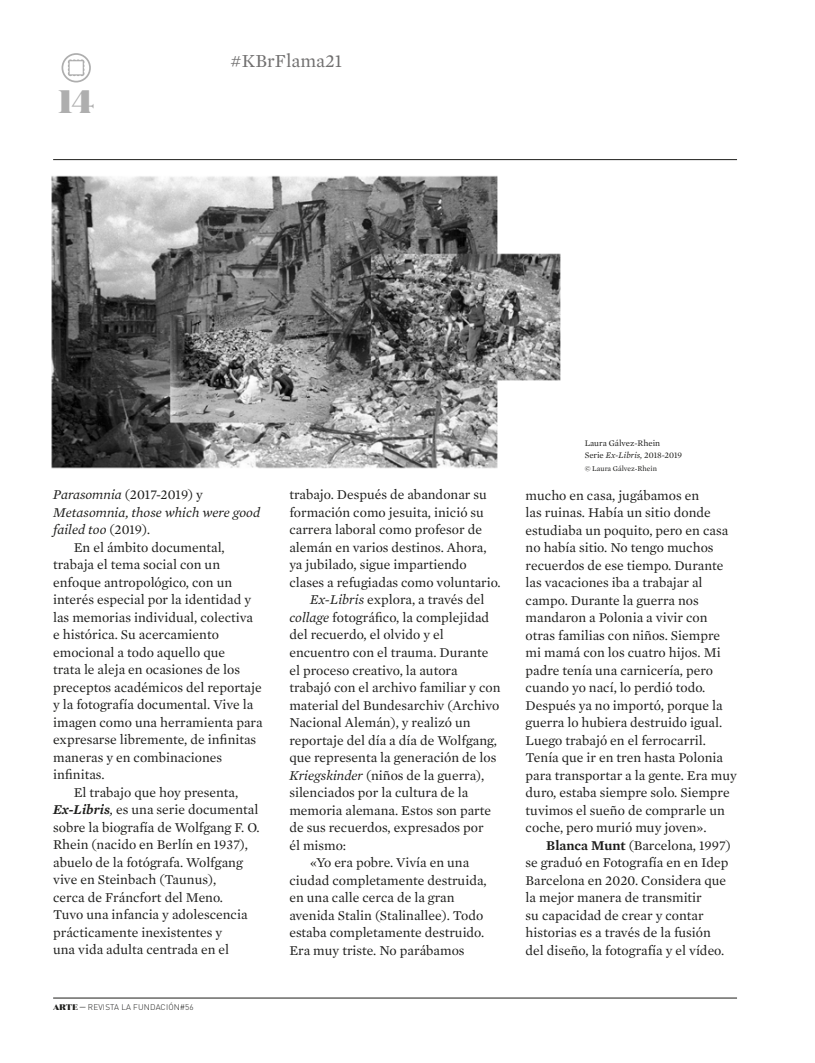
<style>
.page{position:relative;width:815px;height:1063px;background:#fff}
.page>*{position:absolute;margin:0;border:0;box-sizing:border-box;transform-origin:0 0}
.t1{font:900 32.5px "Domaine Display";color:#aeaeae}
.t2{font:18.75px "Mercury Text G1";color:#706f6f}
.t3{font:13.75px/17.5px "Mercury Text G1";color:#1d1d1b}
.t4{font:italic 13.75px "Mercury Text G1";color:#1d1d1b}
.t5{font:8.75px/11.9px "Mercury Text G1";color:#1d1d1b}
.t6{font:300 8.12px "DIN Pro";letter-spacing:.02em;color:#1d1d1b}
.t7{font:7.5px "Mercury Text G1";color:#1d1d1b}
.s1{font-style:italic}
.s2{font-style:normal}
.s3{font-weight:600;font-style:italic}
.s4{font-family:"Domaine Display";font-weight:900}
.s5{font-weight:600}
</style>
<div class="page">
<hr style="left:53px;top:159px;width:684px;height:1px;background:#1d1d1b">
<hr style="left:53px;top:998px;width:684px;height:1px;background:#1d1d1b">
<svg style="left:62px;top:54px;width:28px;height:28px"></svg>
<svg style="left:68px;top:59px;width:17px;height:17px"></svg>
<div style="left:62px;top:53px;width:29px;height:29px;border:2px solid #aeaeae;border-radius:50%"></div>
<img style="left:51px;top:175px;width:510px;height:294px">
<h1 class="t1" style="left:59px;top:80px;width:37px">14</h1>
<h2 class="t2" style="left:230px;top:50px;width:113px">#KBrFlama21</h2>
<p class="t3" style="left:53px;top:486px;width:151px"><span class="s1">Parasomnia</span> (2017-2019) y</p>
<p class="t4" style="left:53px;top:504px;width:209px">Metasomnia, those which were good</p>
<p class="t4" style="left:53px;top:522px;width:99px">failed too <span class="s2">(2019)</span>.</p>
<p class="t3" style="left:74px;top:539px;width:153px">En el ámbito documental,</p>
<p class="t3" style="left:53px;top:556px;width:168px">trabaja el tema social con un</p>
<p class="t3" style="left:53px;top:574px;width:181px">enfoque antropológico, con un</p>
<p class="t3" style="left:53px;top:591px;width:199px">interés especial por la identidad y</p>
<p class="t3" style="left:53px;top:609px;width:201px">las memorias individual, colectiva</p>
<p class="t3" style="left:53px;top:626px;width:167px">e histórica. Su acercamiento</p>
<p class="t3" style="left:53px;top:644px;width:173px">emocional a todo aquello que</p>
<p class="t3" style="left:53px;top:661px;width:189px">trata le aleja en ocasiones de los</p>
<p class="t3" style="left:53px;top:679px;width:210px">preceptos académicos del reportaje</p>
<p class="t3" style="left:53px;top:696px;width:202px">y la fotografía documental. Vive la</p>
<p class="t3" style="left:53px;top:714px;width:211px">imagen como una herramienta para</p>
<p class="t3" style="left:53px;top:731px;width:205px">expresarse libremente, de infinitas</p>
<p class="t3" style="left:53px;top:749px;width:171px">maneras y en combinaciones</p>
<p class="t3" style="left:53px;top:766px;width:53px">infinitas.</p>
<p class="t3" style="left:74px;top:784px;width:166px">El trabajo que hoy presenta,</p>
<p class="t3" style="left:53px;top:801px;width:207px"><span class="s3">Ex-Libris</span><span class="s1">,</span> es una serie documental</p>
<p class="t3" style="left:53px;top:819px;width:208px">sobre la biografía de Wolfgang F. O.</p>
<p class="t3" style="left:53px;top:836px;width:196px">Rhein (nacido en Berlín en 1937),</p>
<p class="t3" style="left:53px;top:854px;width:191px">abuelo de la fotógrafa. Wolfgang</p>
<p class="t3" style="left:53px;top:871px;width:165px">vive en Steinbach (Taunus),</p>
<p class="t3" style="left:53px;top:889px;width:171px">cerca de Fráncfort del Meno.</p>
<p class="t3" style="left:53px;top:906px;width:196px">Tuvo una infancia y adolescencia</p>
<p class="t3" style="left:53px;top:924px;width:171px">prácticamente inexistentes y</p>
<p class="t3" style="left:53px;top:941px;width:178px">una vida adulta centrada en el</p>
<p class="t6" style="left:53px;top:1001px;width:142px"><span class="s4">ARTE —</span> REVISTA LA FUNDACIÓN#56</p>
<p class="t3" style="left:289px;top:486px;width:199px">trabajo. Después de abandonar su</p>
<p class="t3" style="left:289px;top:504px;width:196px">formación como jesuita, inició su</p>
<p class="t3" style="left:289px;top:521px;width:194px">carrera laboral como profesor de</p>
<p class="t3" style="left:289px;top:539px;width:199px">alemán en varios destinos. Ahora,</p>
<p class="t3" style="left:289px;top:556px;width:179px">ya jubilado, sigue impartiendo</p>
<p class="t3" style="left:289px;top:574px;width:213px">clases a refugiadas como voluntario.</p>
<p class="t3" style="left:310px;top:591px;width:176px"><span class="s1">Ex-Libris</span> explora, a través del</p>
<p class="t3" style="left:289px;top:609px;width:201px"><span class="s1">collage</span> fotográfico, la complejidad</p>
<p class="t3" style="left:289px;top:626px;width:156px">del recuerdo, el olvido y el</p>
<p class="t3" style="left:289px;top:644px;width:201px">encuentro con el trauma. Durante</p>
<p class="t3" style="left:289px;top:661px;width:170px">el proceso creativo, la autora</p>
<p class="t3" style="left:289px;top:679px;width:213px">trabajó con el archivo familiar y con</p>
<p class="t3" style="left:289px;top:696px;width:212px">material del Bundesarchiv (Archivo</p>
<p class="t3" style="left:289px;top:714px;width:183px">Nacional Alemán), y realizó un</p>
<p class="t3" style="left:289px;top:731px;width:209px">reportaje del día a día de Wolfgang,</p>
<p class="t3" style="left:289px;top:749px;width:209px">que representa la generación de los</p>
<p class="t3" style="left:289px;top:766px;width:197px"><span class="s1">Kriegskinder</span> (niños de la guerra),</p>
<p class="t3" style="left:289px;top:784px;width:181px">silenciados por la cultura de la</p>
<p class="t3" style="left:289px;top:801px;width:203px">memoria alemana. Estos son parte</p>
<p class="t3" style="left:289px;top:819px;width:196px">de sus recuerdos, expresados por</p>
<p class="t3" style="left:289px;top:836px;width:58px">él mismo:</p>
<p class="t3" style="left:310px;top:854px;width:161px">«Yo era pobre. Vivía en una</p>
<p class="t3" style="left:289px;top:871px;width:199px">ciudad completamente destruida,</p>
<p class="t3" style="left:289px;top:889px;width:167px">en una calle cerca de la gran</p>
<p class="t3" style="left:289px;top:906px;width:196px">avenida Stalin (Stalinallee). Todo</p>
<p class="t3" style="left:289px;top:924px;width:196px">estaba completamente destruido.</p>
<p class="t3" style="left:289px;top:941px;width:177px">Era muy triste. No parábamos</p>
<p class="t5" style="left:585px;top:438px;width:99px">Laura Gálvez-Rhein<br>Serie <span class="s1">Ex-Libris,</span> 2018-2019</p>
<p class="t7" style="left:585px;top:464px;width:74px">© Laura Gálvez-Rhein</p>
<p class="t3" style="left:526px;top:486px;width:213px">mucho en casa, jugábamos en<br>las ruinas. Había un sitio donde estudiaba un poquito, pero en casa no había sitio. No tengo muchos recuerdos de ese tiempo. Durante las vacaciones iba a trabajar al campo. Durante la guerra nos mandaron a Polonia a vivir con otras familias con niños. Siempre mi mamá con los cuatro hijos. Mi padre tenía una carnicería, pero cuando yo nací, lo perdió todo.<br>Después ya no importó, porque la guerra lo hubiera destruido igual.<br>Luego trabajó en el ferrocarril.<br>Tenía que ir en tren hasta Polonia para transportar a la gente. Era muy duro, estaba siempre solo. Siempre tuvimos el sueño de comprarle un coche, pero murió muy joven».</p>
<p class="t3" style="left:526px;top:836px;width:207px;text-indent:21px"><span class="s5">Blanca Munt</span> (Barcelona, 1997) se graduó en Fotografía en en Idep<br>Barcelona en 2020. Considera que la mejor manera de transmitir<br>su capacidad de crear y contar historias es a través de la fusión del diseño, la fotografía y el vídeo.</p>
</div>
